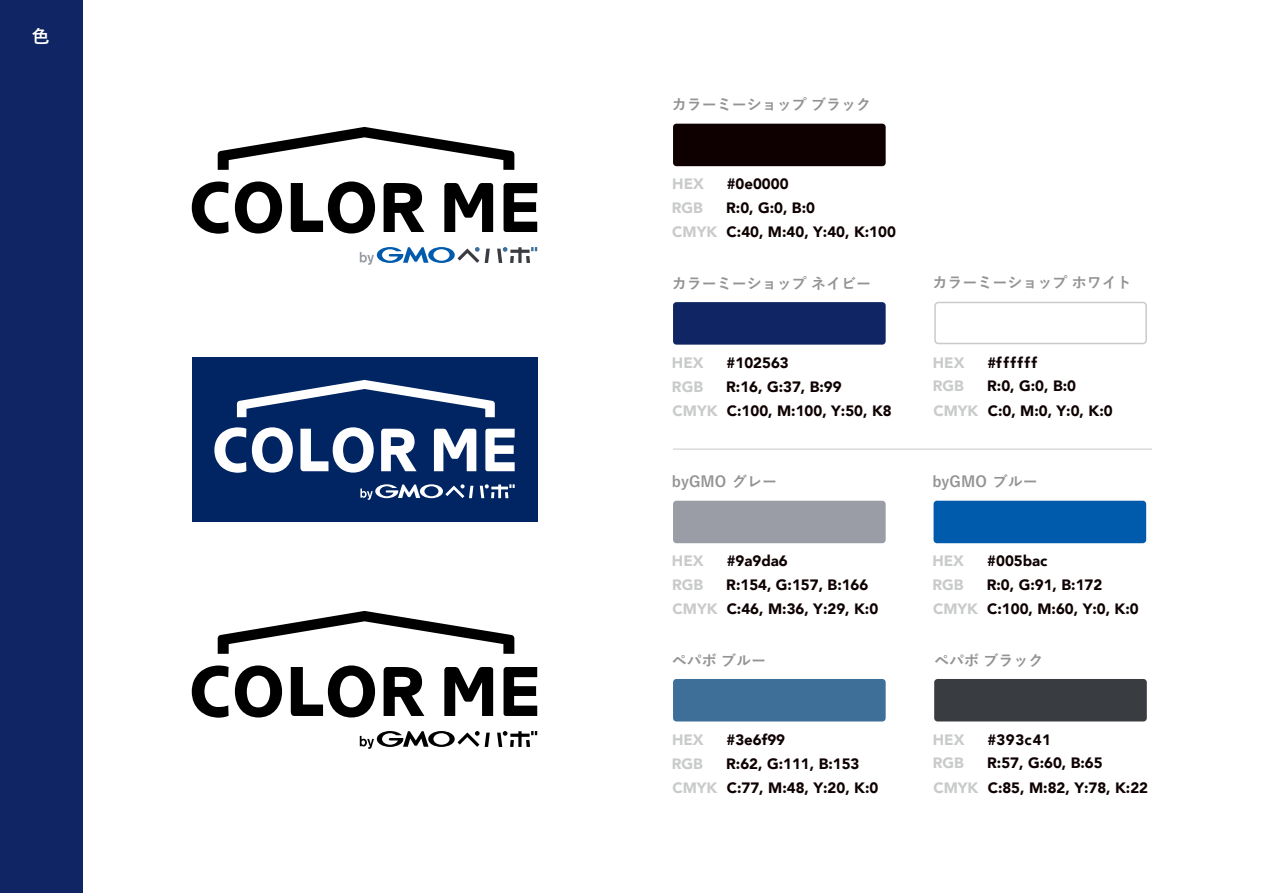
<style>
.page{position:relative;width:1263px;height:893px;background:#fff}
.page>*{position:absolute;margin:0;border:0;box-sizing:border-box;transform-origin:0 0}
.t1{font:700 18px "Yu Go";color:#fff}
.t2{font:900 15px/23.9px "Avenir";color:#0e0000}
.t3{font:900 15px/23.9px "Avenir";color:#c9caca}
.t4{font:700 15px "Yu Go";color:#939393}
</style>
<div class="page">
<div style="left:0;top:0;width:83px;height:893px;background:#102563"></div>
<div style="left:934px;top:679px;width:213px;height:42px;background:#393c41;border-radius:3px"></div>
<div style="left:673px;top:679px;width:213px;height:42px;background:#3e6f99;border-radius:3px"></div>
<div style="left:673px;top:501px;width:213px;height:42px;background:#9a9da6;border-radius:3px"></div>
<div style="left:933px;top:501px;width:213px;height:42px;background:#005bac;border-radius:3px"></div>
<div style="left:673px;top:302px;width:213px;height:43px;background:#102563;border-radius:3px"></div>
<div style="left:934px;top:302px;width:213px;height:42px;border:2px solid #c9caca;border-radius:3px"></div>
<div style="left:673px;top:124px;width:213px;height:42px;background:#0e0000;border-radius:3px"></div>
<hr style="left:673px;top:449px;width:479px;height:1px;background:#c9caca">
<div style="left:192px;top:357px;width:345px;height:165px;background:#012563"></div>
<svg style="left:480px;top:484px;width:35px;height:14px"></svg>
<svg style="left:360px;top:484px;width:113px;height:16px"></svg>
<svg style="left:485px;top:429px;width:30px;height:42px"></svg>
<svg style="left:434px;top:429px;width:42px;height:42px"></svg>
<svg style="left:381px;top:429px;width:36px;height:42px"></svg>
<svg style="left:300px;top:427px;width:74px;height:46px"></svg>
<svg style="left:252px;top:427px;width:41px;height:46px"></svg>
<svg style="left:214px;top:427px;width:32px;height:46px"></svg>
<svg style="left:237px;top:380px;width:258px;height:37px"></svg>
<svg style="left:497px;top:247px;width:40px;height:16px"></svg>
<svg style="left:360px;top:247px;width:130px;height:18px"></svg>
<svg style="left:503px;top:183px;width:34px;height:49px"></svg>
<svg style="left:444px;top:183px;width:49px;height:49px"></svg>
<svg style="left:383px;top:183px;width:41px;height:49px"></svg>
<svg style="left:291px;top:181px;width:84px;height:53px"></svg>
<svg style="left:235px;top:181px;width:47px;height:53px"></svg>
<svg style="left:192px;top:181px;width:37px;height:53px"></svg>
<svg style="left:218px;top:127px;width:296px;height:43px"></svg>
<svg style="left:497px;top:731px;width:40px;height:16px"></svg>
<svg style="left:360px;top:731px;width:130px;height:18px"></svg>
<svg style="left:503px;top:667px;width:34px;height:49px"></svg>
<svg style="left:444px;top:667px;width:49px;height:49px"></svg>
<svg style="left:383px;top:667px;width:41px;height:49px"></svg>
<svg style="left:291px;top:665px;width:84px;height:52px"></svg>
<svg style="left:235px;top:665px;width:47px;height:52px"></svg>
<svg style="left:192px;top:665px;width:37px;height:53px"></svg>
<svg style="left:218px;top:611px;width:296px;height:43px"></svg>
<p class="t1" style="left:32px;top:26px;width:18px">色</p>
<p class="t4" style="left:672px;top:96px;width:201px">カラーミーショップ ブラック</p>
<p class="t3" style="left:672px;top:172px;width:47px">HEX<br>RGB<br>CMYK</p>
<p class="t2" style="left:726px;top:172px;width:171px">#0e0000<br>R:0, G:0, B:0<br>C:40, M:40, Y:40, K:100</p>
<p class="t4" style="left:672px;top:275px;width:201px">カラーミーショップ ネイビー</p>
<p class="t4" style="left:932px;top:274px;width:201px">カラーミーショップ ホワイト</p>
<p class="t3" style="left:672px;top:351px;width:47px">HEX<br>RGB<br>CMYK</p>
<p class="t2" style="left:726px;top:351px;width:167px">#102563<br>R:16, G:37, B:99<br>C:100, M:100, Y:50, K8</p>
<p class="t3" style="left:933px;top:350px;width:47px">HEX<br>RGB<br>CMYK</p>
<p class="t2" style="left:987px;top:350px;width:127px">#ffffff<br>R:0, G:0, B:0<br>C:0, M:0, Y:0, K:0</p>
<p class="t4" style="left:672px;top:473px;width:107px">byGMO グレー</p>
<p class="t4" style="left:932px;top:473px;width:107px">byGMO ブルー</p>
<p class="t3" style="left:672px;top:549px;width:47px">HEX<br>RGB<br>CMYK</p>
<p class="t2" style="left:726px;top:549px;width:153px">#9a9da6<br>R:154, G:157, B:166<br>C:46, M:36, Y:29, K:0</p>
<p class="t3" style="left:932px;top:549px;width:47px">HEX<br>RGB<br>CMYK</p>
<p class="t2" style="left:987px;top:549px;width:153px">#005bac<br>R:0, G:91, B:172<br>C:100, M:60, Y:0, K:0</p>
<p class="t4" style="left:672px;top:652px;width:96px">ペパボ ブルー</p>
<p class="t4" style="left:934px;top:652px;width:111px">ペパボ ブラック</p>
<p class="t3" style="left:672px;top:727px;width:47px">HEX<br>RGB<br>CMYK</p>
<p class="t2" style="left:726px;top:727px;width:154px">#3e6f99<br>R:62, G:111, B:153<br>C:77, M:48, Y:20, K:0</p>
<p class="t3" style="left:933px;top:727px;width:47px">HEX<br>RGB<br>CMYK</p>
<p class="t2" style="left:987px;top:727px;width:162px">#393c41<br>R:57, G:60, B:65<br>C:85, M:82, Y:78, K:22</p>
</div>
